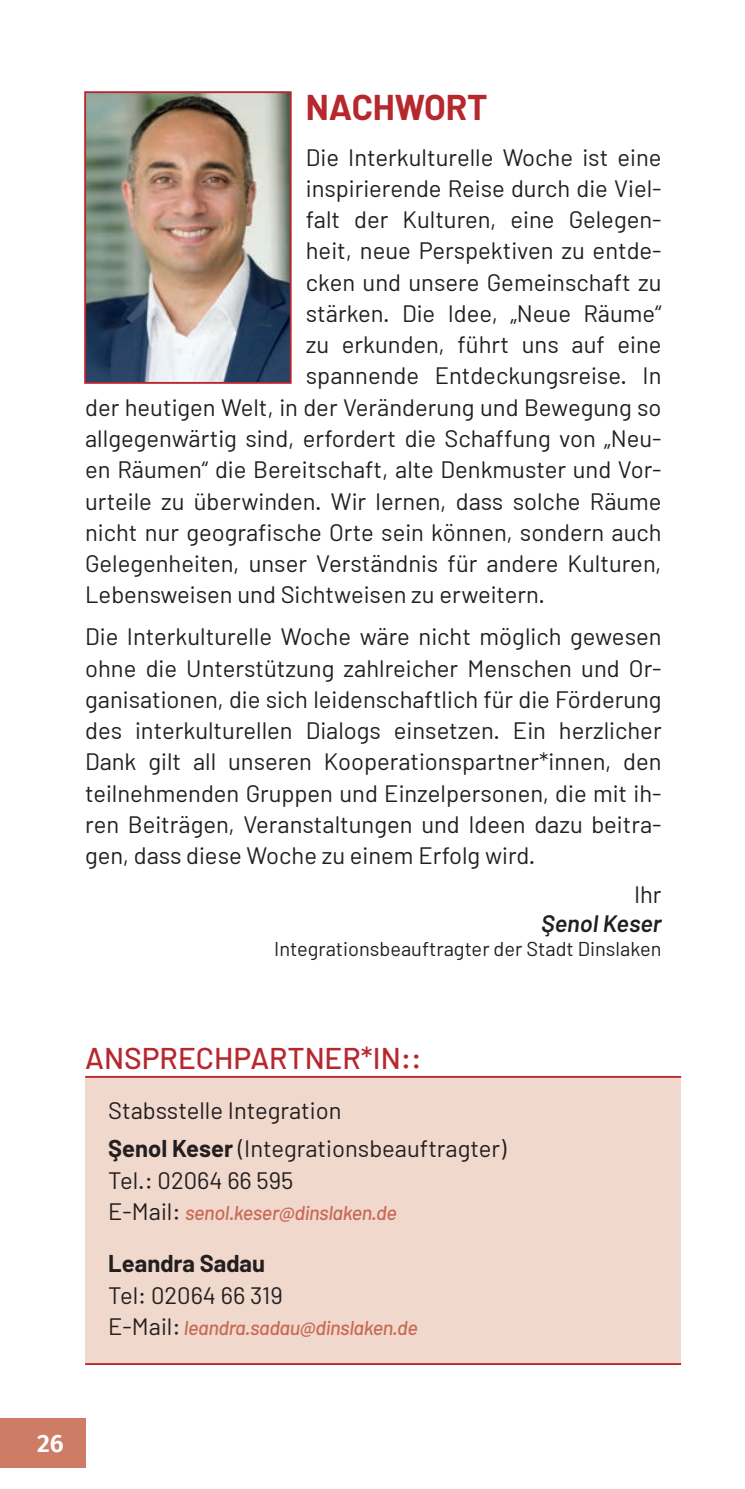
<style>
.page{position:relative;width:745px;height:1489px;background:#fff}
.page>*{position:absolute;margin:0;border:0;box-sizing:border-box;transform-origin:0 0}
.t1{font:700 35px "Barlow";color:#b7282e}
.t2{font:500 30px "Barlow";color:#b7282e}
.t3{font:600 25px "Fira Sans";color:#fff}
.t4{font:23.75px/31.2px "Barlow";color:#231f20;text-align:justify}
.t5{font:700 23.75px "Barlow";color:#231f20}
.t6{font:italic 600 23.75px "Barlow";color:#231f20}
.t7{font:italic 500 20px "Barlow";letter-spacing:-.02em;color:#c86954}
.t8{font:20px "Barlow";color:#231f20}
.s1{font-weight:700}
.s2{font-weight:400;font-style:normal;font-size:23.75px;color:#231f20}
</style>
<div class="page">
<div style="left:85px;top:1077px;width:595px;height:285px;background:#f1d8cd"></div>
<hr style="left:85px;top:1075px;width:595px;height:2px;background:#b7282e">
<hr style="left:85px;top:1362px;width:595px;height:2px;background:#b7282e">
<hr style="left:744px;top:0;width:1px;height:1488px;background:#e0ac9a">
<img style="left:87px;top:94px;width:201px;height:287px">
<div style="left:84px;top:91px;width:207px;height:293px;border:2px solid #b7282e"></div>
<div style="left:0;top:1417px;width:85px;height:50px;background:#cf7c67"></div>
<h1 class="t1" style="left:305px;top:86px;width:183px">NACHWORT</h1>
<p class="t4" style="left:305px;top:141px;width:357px">Die Interkulturelle Woche ist eine</p>
<p class="t4" style="left:305px;top:172px;width:357px">inspirierende Reise durch die Viel-</p>
<p class="t4" style="left:305px;top:203px;width:357px">falt der Kulturen, eine Gelegen-</p>
<p class="t4" style="left:305px;top:234px;width:357px">heit, neue Perspektiven zu entde-</p>
<p class="t4" style="left:305px;top:266px;width:357px">cken und unsere Gemeinschaft zu</p>
<p class="t4" style="left:305px;top:297px;width:357px">stärken. Die Idee, „Neue Räume“</p>
<p class="t4" style="left:305px;top:328px;width:357px">zu erkunden, führt uns auf eine</p>
<p class="t4" style="left:305px;top:359px;width:357px">spannende Entdeckungsreise. In</p>
<p class="t4" style="left:85px;top:391px;width:577px">der heutigen Welt, in der Veränderung und Bewegung so</p>
<p class="t4" style="left:85px;top:422px;width:577px">allgegenwärtig sind, erfordert die Schaffung von „Neu-</p>
<p class="t4" style="left:85px;top:453px;width:577px">en Räumen“ die Bereitschaft, alte Denkmuster und Vor-</p>
<p class="t4" style="left:85px;top:484px;width:577px">urteile zu überwinden. Wir lernen, dass solche Räume</p>
<p class="t4" style="left:85px;top:516px;width:577px">nicht nur geografische Orte sein können, sondern auch</p>
<p class="t4" style="left:85px;top:547px;width:577px">Gelegenheiten, unser Verständnis für andere Kulturen,</p>
<p class="t4" style="left:85px;top:578px;width:461px">Lebensweisen und Sichtweisen zu erweitern.</p>
<p class="t4" style="left:85px;top:620px;width:577px">Die Interkulturelle Woche wäre nicht möglich gewesen ohne die Unterstützung zahlreicher Menschen und Or&shy;ganisationen, die sich leidenschaftlich für die Förderung des interkulturellen Dialogs einsetzen. Ein herzlicher Dank gilt all unseren Kooperationspartner*innen, den teilnehmenden Gruppen und Einzelpersonen, die mit ih&shy;ren Beiträgen, Veranstaltungen und Ideen dazu beitra&shy;gen, dass diese Woche zu einem Erfolg wird.</p>
<p class="t4" style="left:633px;top:878px;width:29px">Ihr</p>
<p class="t6" style="left:541px;top:908px;width:122px">Şenol Keser</p>
<p class="t8" style="left:274px;top:936px;width:388px">Integrationsbeauftragter der Stadt Dinslaken</p>
<p class="t2" style="left:85px;top:1039px;width:338px">ANSPRECHPARTNER*IN::</p>
<p class="t4" style="left:108px;top:1090px;width:399px;line-height:38.2px">Stabsstelle Integration<br><span class="s1">Şenol Keser</span> (Integrationsbeauftragter)</p>
<p class="t4" style="left:108px;top:1163px;width:186px">Tel.: 02064 66 595</p>
<p class="t7" style="left:108px;top:1200px;width:290px"><span class="s2">E-Mail:</span> senol.keser@dinslaken.de</p>
<p class="t5" style="left:108px;top:1248px;width:158px">Leandra Sadau</p>
<p class="t4" style="left:108px;top:1278px;width:176px">Tel: 02064 66 319</p>
<p class="t7" style="left:108px;top:1315px;width:311px"><span class="s2">E-Mail:</span> leandra.sadau@dinslaken.de</p>
<p class="t3" style="left:37px;top:1422px;width:28px">26</p>
</div>
